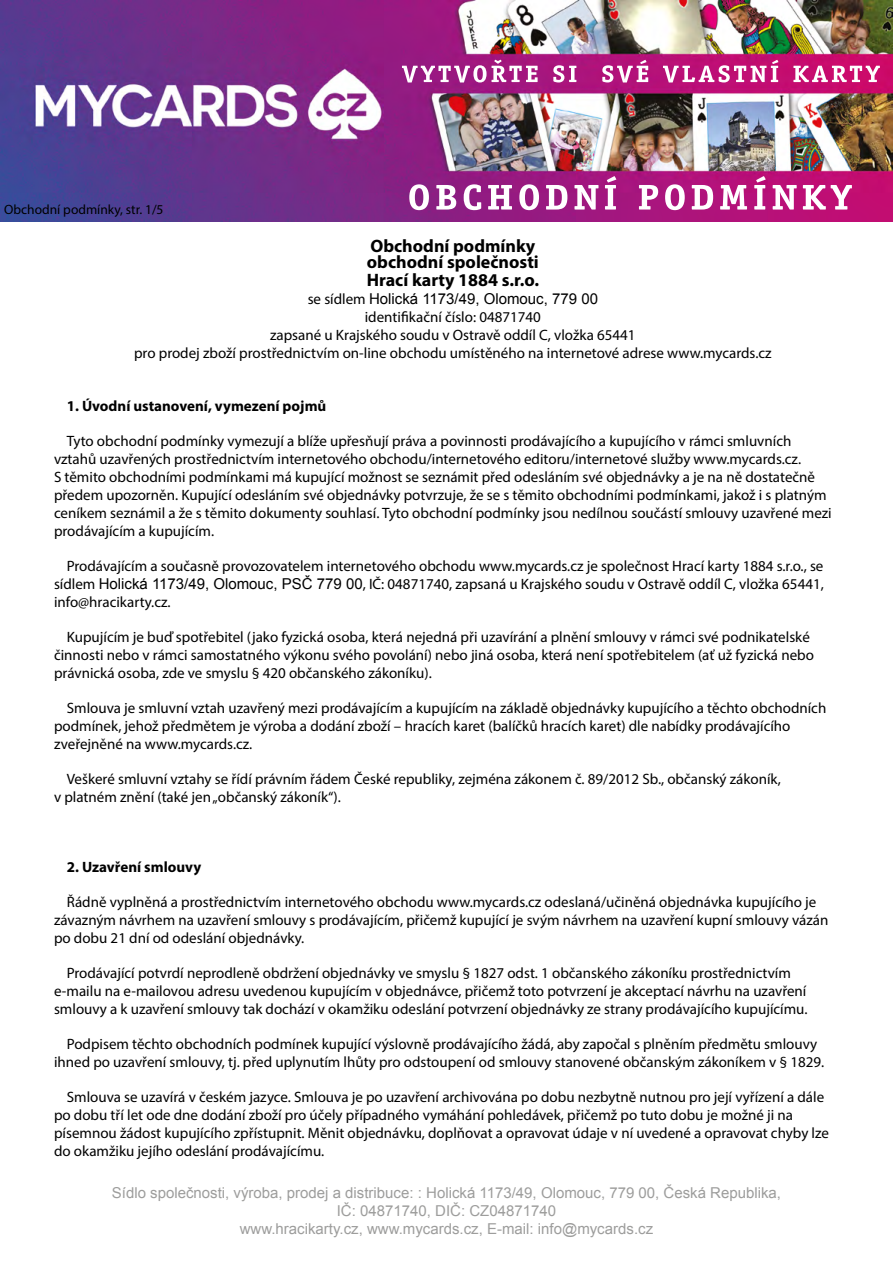
<style>
.page{position:relative;width:893px;height:1263px;background:#fff}
.page>*{position:absolute;margin:0;border:0;box-sizing:border-box;transform-origin:0 0}
.t1{font:700 18px/17.2px "Myriad Pro";color:#000}
.t2{font:15px/18px "Myriad Pro";color:#000}
.t3{font:15px/18px "Arial";color:#9d9d9c;text-align:center}
.t4{font:700 15px "Myriad Pro";color:#000}
.t5{font:15px "Arial";color:#000}
.t6{font:13.5px "Myriad Pro";color:#000}
.s1{font-family:"Myriad Pro"}
.s2{font-family:"Arial"}
</style>
<div class="page">
<img style="left:0;top:0;width:893px;height:221px">
<p class="t6" style="left:4px;top:201px;width:161px">Obchodní podmínky, str. 1/5</p>
<p class="t1" style="left:367px;top:236px;width:174px">Obchodní podmínky obchodní společnosti<br>Hrací karty 1884 s.r.o.</p>
<p class="t5" style="left:308px;top:289px;width:292px"><span class="s1">se sídlem</span> Holická 1173/49, Olomouc, 779 00</p>
<p class="t2" style="left:134px;top:308px;width:639px;text-align:center">identifikační číslo: 04871740<br>zapsané u Krajského soudu v Ostravě oddíl C, vložka 65441<br>pro prodej zboží prostřednictvím on-line obchodu umístěného na internetové adrese www.mycards.cz</p>
<p class="t4" style="left:67px;top:396px;width:261px">1. Úvodní ustanovení, vymezení pojmů</p>
<p class="t2" style="left:54px;top:432px;width:779px;text-indent:13px">Tyto obchodní podmínky vymezují a blíže upřesňují práva a povinnosti prodávajícího a kupujícího v rámci smluvních vztahů uzavřených prostřednictvím internetového obchodu/internetového editoru/internetové služby www.mycards.cz.<br>S těmito obchodními podmínkami má kupující možnost se seznámit před odesláním své objednávky a je na ně dostatečně předem upozorněn. Kupující odesláním své objednávky potvrzuje, že se s těmito obchodními podmínkami, jakož i s platným ceníkem seznámil a že s těmito dokumenty souhlasí. Tyto obchodní podmínky jsou nedílnou součástí smlouvy uzavřené mezi prodávajícím a kupujícím.</p>
<p class="t2" style="left:54px;top:557px;width:771px;text-align:justify;text-indent:13px">Prodávajícím a současně provozovatelem internetového obchodu www.mycards.cz je společnost Hrací karty 1884 s.r.o., se sídlem <span class="s2">Holická 1173/49, Olomouc, PSČ 779 00</span>, IČ: 04871740, zapsaná u Krajského soudu v Ostravě oddíl C, vložka 65441, info@hracikarty.cz.</p>
<p class="t2" style="left:54px;top:628px;width:761px;text-indent:13px">Kupujícím je buď spotřebitel (jako fyzická osoba, která nejedná při uzavírání a plnění smlouvy v rámci své podnikatelské činnosti nebo v rámci samostatného výkonu svého povolání) nebo jiná osoba, která není spotřebitelem (ať už fyzická nebo právnická osoba, zde ve smyslu § 420 občanského zákoníku).</p>
<p class="t2" style="left:54px;top:699px;width:774px;text-indent:13px">Smlouva je smluvní vztah uzavřený mezi prodávajícím a kupujícím na základě objednávky kupujícího a těchto obchodních podmínek, jehož předmětem je výroba a dodání zboží – hracích karet (balíčků hracích karet) dle nabídky prodávajícího zveřejněné na www.mycards.cz.</p>
<p class="t2" style="left:54px;top:770px;width:728px;text-indent:13px">Veškeré smluvní vztahy se řídí právním řádem České republiky, zejména zákonem č. 89/2012 Sb., občanský zákoník, v platném znění (také jen „občanský zákoník“).</p>
<p class="t4" style="left:67px;top:857px;width:136px">2. Uzavření smlouvy</p>
<p class="t2" style="left:54px;top:893px;width:776px;text-indent:13px">Řádně vyplněná a prostřednictvím internetového obchodu www.mycards.cz odeslaná/učiněná objednávka kupujícího je závazným návrhem na uzavření smlouvy s prodávajícím, přičemž kupující je svým návrhem na uzavření kupní smlouvy vázán po dobu 21 dní od odeslání objednávky.</p>
<p class="t2" style="left:54px;top:964px;width:755px;text-align:center">Prodávající potvrdí neprodleně obdržení objednávky ve smyslu § 1827 odst. 1 občanského zákoníku prostřednictvím e-mailu na e-mailovou adresu uvedenou kupujícím v objednávce, přičemž toto potvrzení je akceptací návrhu na uzavření smlouvy a k uzavření smlouvy tak dochází v okamžiku odeslání potvrzení objednávky ze strany prodávajícího kupujícímu.</p>
<p class="t2" style="left:54px;top:1035px;width:772px;text-align:center">Podpisem těchto obchodních podmínek kupující výslovně prodávajícího žádá, aby započal s plněním předmětu smlouvy ihned po uzavření smlouvy, tj. před uplynutím lhůty pro odstoupení od smlouvy stanovené občanským zákoníkem v § 1829.</p>
<p class="t2" style="left:54px;top:1088px;width:776px;text-indent:13px">Smlouva se uzavírá v českém jazyce. Smlouva je po uzavření archivována po dobu nezbytně nutnou pro její vyřízení a dále po dobu tří let ode dne dodání zboží pro účely případného vymáhání pohledávek, přičemž po tuto dobu je možné ji na písemnou žádost kupujícího zpřístupnit. Měnit objednávku, doplňovat a opravovat údaje v ní uvedené a opravovat chyby lze do okamžiku jejího odeslání prodávajícímu.</p>
<p class="t3" style="left:112px;top:1184px;width:671px">Sídlo společnosti, výroba, prodej a distribuce: : Holická 1173/49, Olomouc, 779 00, Česká Republika,<br>IČ: 04871740, DIČ: CZ04871740<br>www.hracikarty.cz, www.mycards.cz, E-mail: info@mycards.cz</p>
</div>
